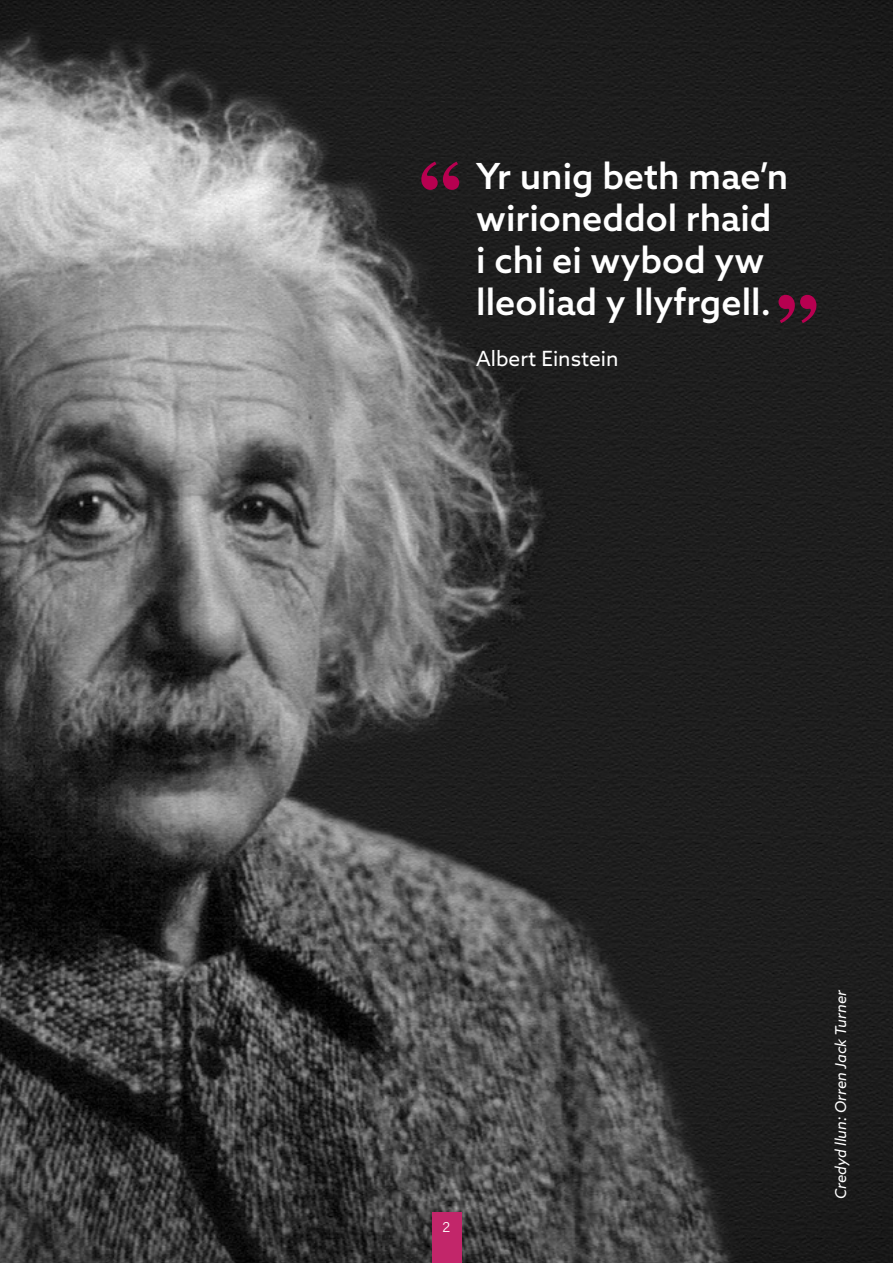
<style>
.page{position:relative;width:893px;height:1263px;background:#fff}
.page>*{position:absolute;margin:0;border:0;box-sizing:border-box;transform-origin:0 0}
.t1{font:500 36px/42px "Azo Sans";color:#fff}
.t2{font:21px "Azo Sans";color:#fff}
.t3{font:italic 15px "Azo Sans";color:#fff}
.t4{font:300 15px "Acumin Pro";color:#fff}
</style>
<div class="page">
<img style="left:0;top:0;width:893px;height:1263px">
<svg style="left:421px;top:162px;width:38px;height:28px"></svg>
<svg style="left:778px;top:295px;width:38px;height:28px"></svg>
<div style="left:432px;top:1213px;width:29px;height:50px;background:#c2266a"></div>
<p class="t1" style="left:476px;top:155px;width:313px">Yr unig beth mae’n wirioneddol rhaid i chi ei wybod yw lleoliad y llyfrgell.</p>
<p class="t2" style="left:476px;top:345px;width:144px">Albert Einstein</p>
<p class="t4" style="left:443px;top:1216px;width:9px">2</p>
<p class="t3" style="left:831px;top:1028px;width:40px;rotate:-90deg">urner</p>
<p class="t3" style="left:831px;top:1199px;width:175px;rotate:-90deg">Credyd llun: Orren Jack T</p>
</div>
